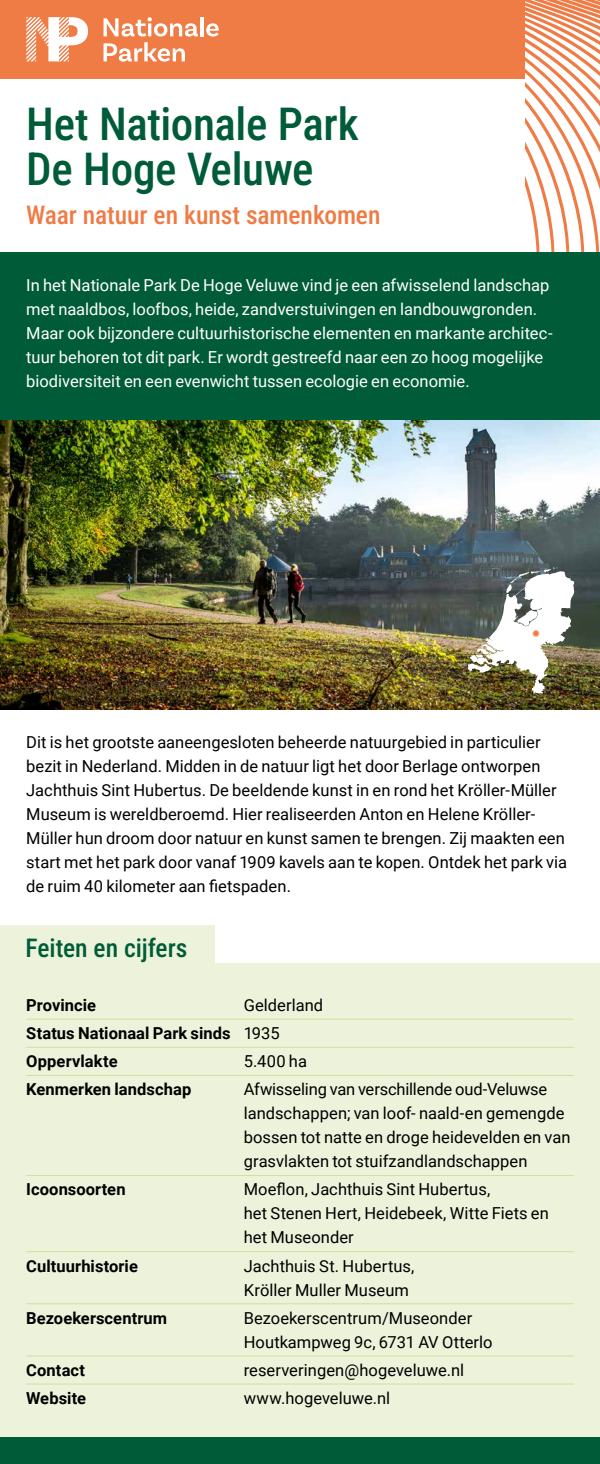
<style>
.page{position:relative;width:600px;height:1464px;background:#fff}
.page>*{position:absolute;margin:0;border:0;box-sizing:border-box;transform-origin:0 0}
.t1{font:45px/45px "Roboto Condensed";letter-spacing:-.005em;color:#005c38}
.t2{font:25.5px "Roboto Condensed";letter-spacing:-.005em;color:#ef7b45}
.t3{font:25.5px "Roboto Condensed";letter-spacing:-.005em;color:#005c38}
.t4{font:16.5px/24px "Roboto";letter-spacing:.005em;color:#000}
.t5{font:16.5px/24px "Roboto";letter-spacing:.005em;color:#fff}
.t6{font:700 16.5px/28.2px "Roboto";letter-spacing:.005em;color:#000}
.s1{font-weight:400}
</style>
<div class="page">
<div style="left:0;top:252px;width:600px;height:168px;background:#005c38"></div>
<img style="left:0;top:420px;width:600px;height:289px">
<div style="left:0;top:963px;width:600px;height:478px;background:#ecf3da"></div>
<div style="left:0;top:1438px;width:600px;height:26px;background:#005c38"></div>
<hr style="left:26px;top:1019px;width:218px;height:1px;background:#cfe09b">
<hr style="left:244px;top:1019px;width:330px;height:1px;background:#cfe09b">
<hr style="left:26px;top:1047px;width:218px;height:1px;background:#cfe09b">
<hr style="left:244px;top:1047px;width:330px;height:1px;background:#cfe09b">
<hr style="left:26px;top:1075px;width:218px;height:1px;background:#cfe09b">
<hr style="left:244px;top:1075px;width:330px;height:1px;background:#cfe09b">
<hr style="left:26px;top:1175px;width:218px;height:1px;background:#cfe09b">
<hr style="left:244px;top:1175px;width:330px;height:1px;background:#cfe09b">
<hr style="left:26px;top:1251px;width:218px;height:1px;background:#cfe09b">
<hr style="left:244px;top:1251px;width:330px;height:1px;background:#cfe09b">
<hr style="left:26px;top:1303px;width:218px;height:1px;background:#cfe09b">
<hr style="left:244px;top:1303px;width:330px;height:1px;background:#cfe09b">
<hr style="left:26px;top:1356px;width:218px;height:1px;background:#cfe09b">
<hr style="left:244px;top:1356px;width:330px;height:1px;background:#cfe09b">
<hr style="left:26px;top:1384px;width:218px;height:1px;background:#cfe09b">
<hr style="left:244px;top:1384px;width:330px;height:1px;background:#cfe09b">
<div style="left:0;top:925px;width:214px;height:38px;background:#ecf3da"></div>
<img style="left:468px;top:567px;width:106px;height:127px">
<div style="left:533px;top:630px;width:6px;height:7px;background:#ef7b45;border-radius:50%"></div>
<div style="left:532px;top:630px;width:7px;height:7px;border:1px solid #f9cab5;border-radius:50%"></div>
<div style="left:0;top:0;width:525px;height:79px;background:#ef7b45"></div>
<svg style="left:525px;top:0;width:75px;height:252px"></svg>
<svg style="left:104px;top:17px;width:94px;height:45px"></svg>
<hr style="left:200px;top:17px;width:4px;height:19px;background:#fff">
<svg style="left:206px;top:23px;width:13px;height:14px"></svg>
<svg style="left:26px;top:17px;width:62px;height:44px"></svg>
<h1 class="t1" style="left:26px;top:100px;width:334px">Het Nationale Park<br>De Hoge Veluwe</h1>
<h2 class="t2" style="left:26px;top:197px;width:356px">Waar natuur en kunst samenkomen</h2>
<p class="t5" style="left:26px;top:273px;width:528px">In het Nationale Park De Hoge Veluwe vind je een afwisselend landschap met naaldbos, loofbos, heide, zandverstuivingen en landbouwgronden.<br>Maar ook bijzondere cultuurhistorische elementen en markante architec&shy;tuur behoren tot dit park. Er wordt gestreefd naar een zo hoog mogelijke biodiversiteit en een evenwicht tussen ecologie en economie.</p>
<p class="t4" style="left:26px;top:730px;width:542px">Dit is het grootste aaneengesloten beheerde natuurgebied in particulier bezit in Nederland. Midden in de natuur ligt het door Berlage ontworpen Jachthuis Sint Hubertus. De beeldende kunst in en rond het Kröller-Müller Museum is wereldberoemd. Hier realiseerden Anton en Helene Kröller-Müller hun droom door natuur en kunst samen te brengen. Zij maakten een start met het park door vanaf 1909 kavels aan te kopen. Ontdek het park via de ruim 40 kilometer aan fietspaden.</p>
<h2 class="t3" style="left:26px;top:930px;width:164px">Feiten en cijfers</h2>
<p class="t6" style="left:26px;top:990px;width:299px;text-indent:218px"><span class="s1">Gelderland<br></span>Status Nationaal Park sinds <span class="s1">1935<br></span>Oppervlakte</p>
<p class="t6" style="left:26px;top:990px;width:71px">Provincie</p>
<p class="t4" style="left:244px;top:1049px;width:65px">5.400 ha</p>
<p class="t6" style="left:26px;top:1075px;width:167px">Kenmerken landschap</p>
<p class="t4" style="left:244px;top:1077px;width:328px">Afwisseling van verschillende oud-Veluwse landschappen; van loof- naald-en gemengde bossen tot natte en droge heidevelden en van grasvlakten tot stuifzandlandschappen</p>
<p class="t6" style="left:26px;top:1175px;width:101px">Icoonsoorten</p>
<p class="t4" style="left:244px;top:1177px;width:307px">Moeflon, Jachthuis Sint Hubertus,<br>het Stenen Hert, Heidebeek, Witte Fiets en het Museonder</p>
<p class="t6" style="left:26px;top:1251px;width:113px">Cultuurhistorie</p>
<p class="t4" style="left:244px;top:1253px;width:172px">Jachthuis St. Hubertus,<br>Kröller Muller Museum</p>
<p class="t6" style="left:26px;top:1303px;width:142px">Bezoekerscentrum</p>
<p class="t4" style="left:244px;top:1305px;width:250px">Bezoekerscentrum/Museonder<br>Houtkampweg 9c, 6731 AV Otterlo</p>
<p class="t6" style="left:26px;top:1355px;width:60px">Contact</p>
<p class="t4" style="left:244px;top:1357px;width:222px">reserveringen@hogeveluwe.nl</p>
<p class="t6" style="left:26px;top:1383px;width:61px">Website</p>
<p class="t4" style="left:244px;top:1386px;width:148px">www.hogeveluwe.nl</p>
</div>
